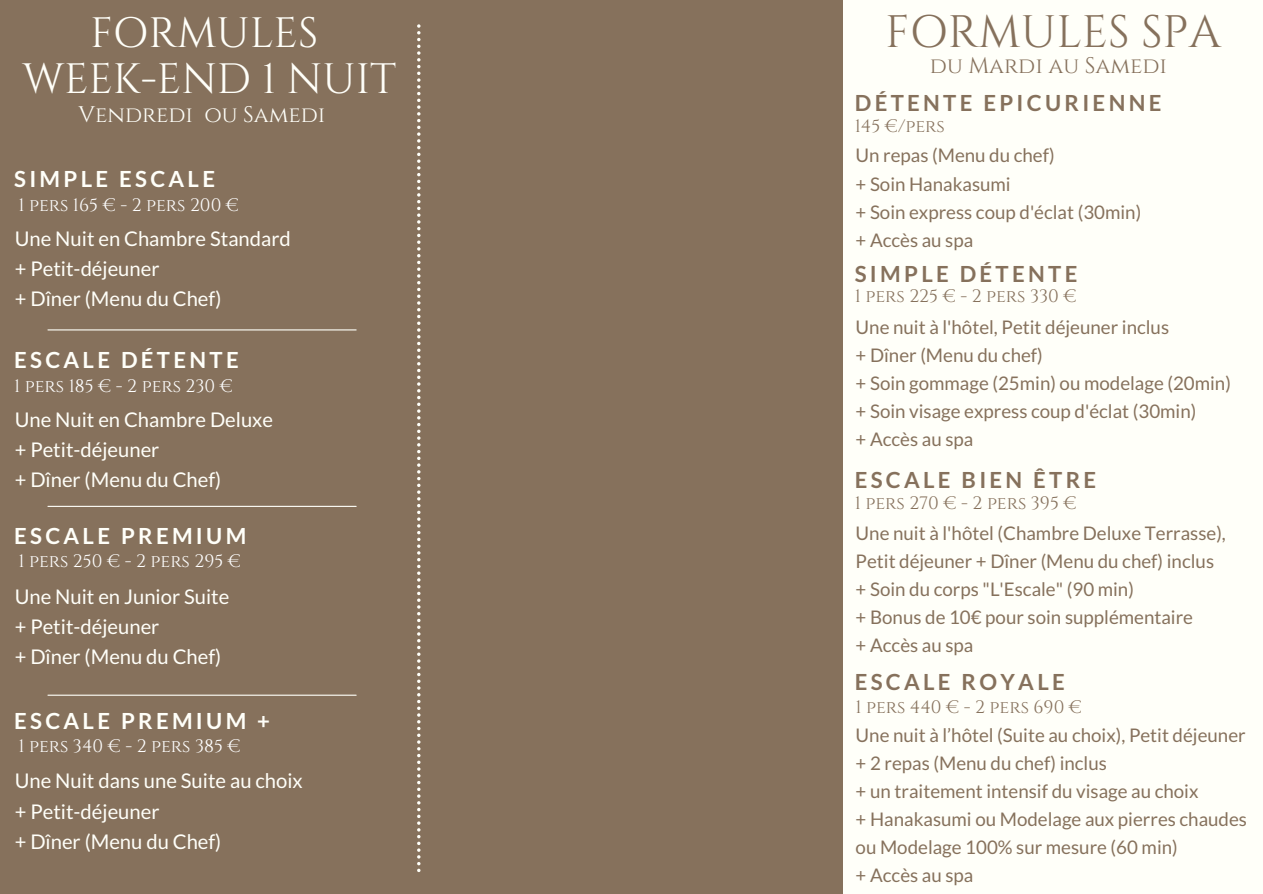
<style>
.page{position:relative;width:1263px;height:894px;background:#fff}
.page>*{position:absolute;margin:0;border:0;box-sizing:border-box;transform-origin:0 0}
.t1{font:45.45px "Cinzel";color:#86715c}
.t2{font:42.45px "Cinzel";color:#fffff9}
.t3{font:22.5px "Cinzel";color:#fffff9}
.t4{font:22.5px "Cinzel";color:#86715c}
.t5{font:700 22.2px "Lato";letter-spacing:.15em;color:#86715c}
.t6{font:700 22.2px "Lato";letter-spacing:.15em;color:#fffff9}
.t7{font:20.25px "Lato";color:#fffff9}
.t8{font:18.75px/28px "Lato";color:#86715c}
.t9{font:18px "Cinzel";color:#fff}
.t10{font:18px "Cinzel";color:#86715c}
</style>
<div class="page">
<div style="left:0;top:0;width:1263px;height:893px;background:#86715c"></div>
<div style="left:844px;top:0;width:419px;height:893px;background:#fffff9"></div>
<svg style="left:417px;top:24px;width:3px;height:847px"></svg>
<hr style="left:48px;top:694px;width:308px;height:1px;background:#fffff9">
<hr style="left:48px;top:505px;width:308px;height:2px;background:#fffff9">
<hr style="left:48px;top:329px;width:308px;height:1px;background:#fffff9">
<p class="t2" style="left:90px;top:5px;width:230px">FORMULES</p>
<p class="t2" style="left:22px;top:52px;width:375px">WEEK-END 1 NUIT</p>
<p class="t3" style="left:79px;top:100px;width:248px">Vendredi ou Samedi</p>
<p class="t6" style="left:14px;top:165px;width:202px">SIMPLE ESCALE</p>
<p class="t9" style="left:18px;top:194px;width:222px">1 pers 165 € - 2 pers 200 €</p>
<p class="t7" style="left:15px;top:226px;width:278px">Une Nuit en Chambre Standard</p>
<p class="t7" style="left:15px;top:256px;width:146px">+ Petit-déjeuner</p>
<p class="t7" style="left:15px;top:286px;width:208px">+ Dîner (Menu du Chef)</p>
<p class="t6" style="left:14px;top:346px;width:226px">ESCALE DÉTENTE</p>
<p class="t9" style="left:14px;top:374px;width:220px">1 pers 185 € - 2 pers 230 €</p>
<p class="t7" style="left:15px;top:407px;width:260px">Une Nuit en Chambre Deluxe</p>
<p class="t7" style="left:15px;top:437px;width:146px">+ Petit-déjeuner</p>
<p class="t7" style="left:15px;top:467px;width:208px">+ Dîner (Menu du Chef)</p>
<p class="t6" style="left:14px;top:522px;width:234px">ESCALE PREMIUM</p>
<p class="t9" style="left:18px;top:549px;width:224px">1 pers 250 € - 2 pers 295 €</p>
<p class="t7" style="left:15px;top:583px;width:216px">Une Nuit en Junior Suite</p>
<p class="t7" style="left:15px;top:613px;width:146px">+ Petit-déjeuner</p>
<p class="t7" style="left:15px;top:644px;width:208px">+ Dîner (Menu du Chef)</p>
<p class="t6" style="left:14px;top:707px;width:257px">ESCALE PREMIUM +</p>
<p class="t9" style="left:18px;top:734px;width:224px">1 pers 340 € - 2 pers 385 €</p>
<p class="t7" style="left:15px;top:768px;width:290px">Une Nuit dans une Suite au choix</p>
<p class="t7" style="left:15px;top:798px;width:146px">+ Petit-déjeuner</p>
<p class="t7" style="left:15px;top:828px;width:208px">+ Dîner (Menu du Chef)</p>
<p class="t1" style="left:885px;top:2px;width:337px">FORMULES SPA</p>
<p class="t4" style="left:930px;top:51px;width:239px">du Mardi au Samedi</p>
<p class="t5" style="left:855px;top:89px;width:308px">DÉTENTE EPICURIENNE</p>
<p class="t8" style="left:855px;top:141px;width:201px">Un repas (Menu du chef)</p>
<p class="t8" style="left:855px;top:169px;width:157px">+ Soin Hanakasumi</p>
<p class="t8" style="left:855px;top:197px;width:287px">+ Soin express coup d'éclat (30min)</p>
<p class="t8" style="left:855px;top:225px;width:119px">+ Accès au spa</p>
<p class="t5" style="left:855px;top:260px;width:224px">SIMPLE DÉTENTE</p>
<p class="t8" style="left:856px;top:313px;width:315px">Une nuit à l'hôtel, Petit déjeuner inclus</p>
<p class="t8" style="left:856px;top:341px;width:189px">+ Dîner (Menu du chef)</p>
<p class="t8" style="left:856px;top:369px;width:377px">+ Soin gommage (25min) ou modelage (20min)</p>
<p class="t8" style="left:856px;top:397px;width:342px">+ Soin visage express coup d'éclat (30min)</p>
<p class="t8" style="left:856px;top:425px;width:119px">+ Accès au spa</p>
<p class="t5" style="left:855px;top:465px;width:243px">ESCALE BIEN ÊTRE</p>
<p class="t8" style="left:856px;top:518px;width:372px">Une nuit à l'hôtel (Chambre Deluxe Terrasse),<br>Petit déjeuner + Dîner (Menu du chef) inclus</p>
<p class="t8" style="left:856px;top:574px;width:280px">+ Soin du corps "L'Escale" (90 min)</p>
<p class="t8" style="left:856px;top:602px;width:339px">+ Bonus de 10€ pour soin supplémentaire</p>
<p class="t8" style="left:856px;top:630px;width:119px">+ Accès au spa</p>
<p class="t5" style="left:855px;top:668px;width:211px">ESCALE ROYALE</p>
<p class="t8" style="left:856px;top:720px;width:392px">Une nuit à l’hôtel (Suite au choix), Petit déjeuner</p>
<p class="t8" style="left:856px;top:748px;width:253px">+ 2 repas (Menu du chef) inclus</p>
<p class="t8" style="left:856px;top:776px;width:344px">+ un traitement intensif du visage au choix</p>
<p class="t8" style="left:856px;top:804px;width:393px">+ Hanakasumi ou Modelage aux pierres chaudes ou Modelage 100% sur mesure (60 min)</p>
<p class="t8" style="left:856px;top:860px;width:119px">+ Accès au spa</p>
<p class="t10" style="left:855px;top:115px;width:92px">145 €/pers</p>
<p class="t10" style="left:855px;top:284px;width:223px">1 pers 225 € - 2 pers 330 €</p>
<p class="t10" style="left:855px;top:491px;width:223px">1 pers 270 € - 2 pers 395 €</p>
<p class="t10" style="left:855px;top:695px;width:228px">1 pers 440 € - 2 pers 690 €</p>
</div>
